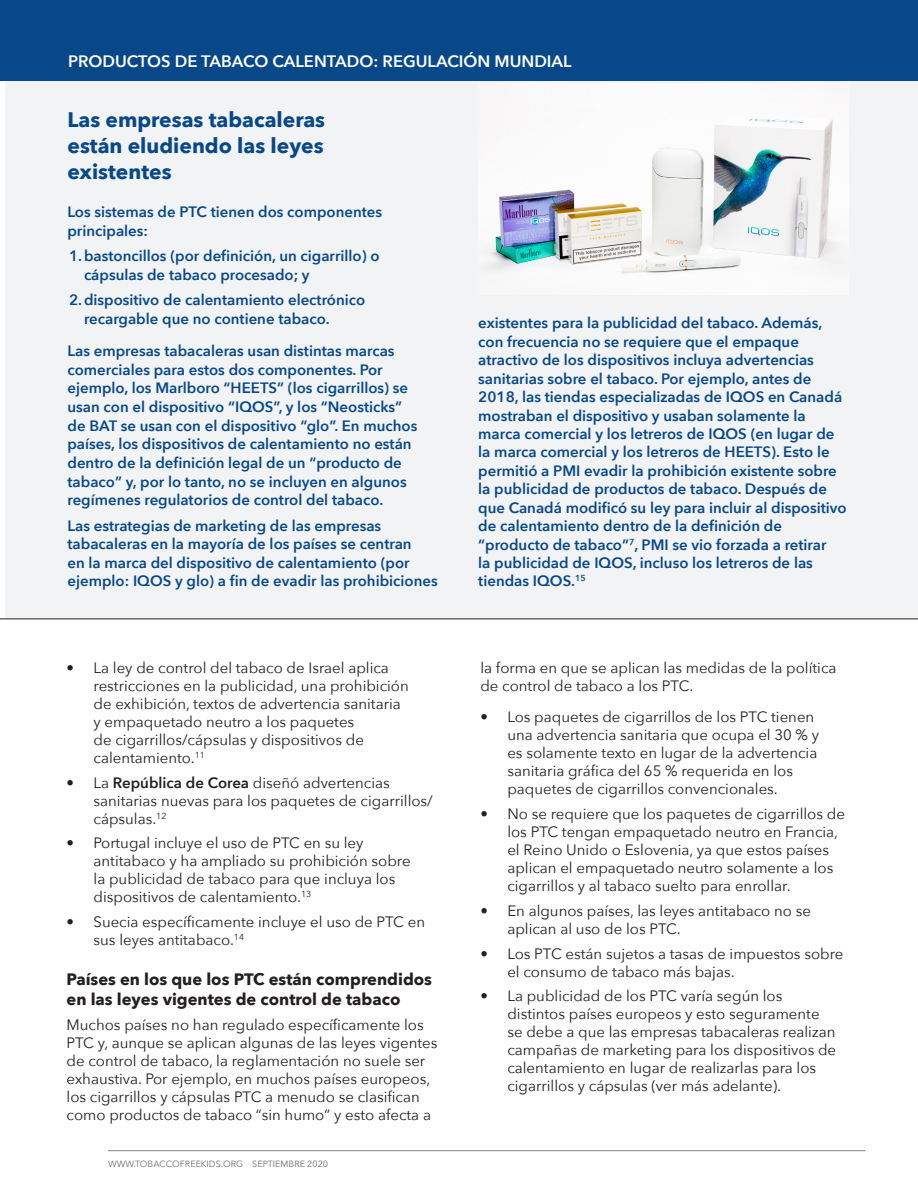
<style>
.page{position:relative;width:918px;height:1188px;background:#fff}
.page>*{position:absolute;margin:0;border:0;box-sizing:border-box;transform-origin:0 0}
.t1{font:700 21px/25.8px "Avenir Next";color:#084888;text-align:justify}
.t2{font:700 16.5px/19.8px "Avenir Next";color:#231f20}
.t3{font:600 16.5px "Avenir Next";color:#fff}
.bullet_1{font:15px/18px "Avenir Next";color:#231f20}
.t4{font:600 15px/18.6px "Avenir Next";color:#084888}
.t5{font:9px "Avenir Next";color:#6c6d70}
.s1{font-weight:600}
</style>
<div class="page">
<hr style="left:108px;top:1150px;width:758px;height:1px;background:#808285">
<div style="left:0;top:0;width:918px;height:81px;background:#084888"></div>
<div style="left:5px;top:81px;width:913px;height:538px;background:#f2f3f4"></div>
<img style="left:492px;top:101px;width:341px;height:172px">
<hr style="left:0;top:619px;width:918px;height:1px;background:#231f20">
<p class="t3" style="left:68px;top:47px;width:505px">PRODUCTOS DE TABACO CALENTADO: REGULACIÓN MUNDIAL</p>
<p class="t1" style="left:68px;top:106px;width:259px">Las empresas tabacaleras están eludiendo las leyes existentes</p>
<p class="t4" style="left:68px;top:203px;width:316px">Los sistemas de PTC tienen dos componentes principales:</p>
<p class="t4" style="left:84px;top:247px;width:297px;text-indent:-15px">1.bastoncillos (por definición, un cigarrillo) o cápsulas de tabaco procesado; y</p>
<p class="t4" style="left:84px;top:291px;width:283px;text-indent:-15px">2.dispositivo de calentamiento electrónico recargable que no contiene tabaco.</p>
<p class="t4" style="left:68px;top:341px;width:351px">Las empresas tabacaleras usan distintas marcas comerciales para estos dos componentes. Por ejemplo, los Marlboro “HEETS” (los cigarrillos) se usan con el dispositivo “IQOS”, y los “Neosticks” de BAT se usan con el dispositivo “glo”. En muchos países, los dispositivos de calentamiento no están dentro de la definición legal de un “producto de tabaco” y, por lo tanto, no se incluyen en algunos regímenes regulatorios de control del tabaco.</p>
<p class="t4" style="left:68px;top:516px;width:372px">Las estrategias de marketing de las empresas tabacaleras en la mayoría de los países se centran<br>en la marca del dispositivo de calentamiento (por ejemplo: IQOS y glo) a fin de evadir las prohibiciones</p>
<p class="bullet_1" style="left:94px;top:658px;width:317px;text-indent:-27px">• La ley de control del tabaco de Israel aplica restricciones en la publicidad, una prohibición de exhibición, textos de advertencia sanitaria y empaquetado neutro a los paquetes<br>de cigarrillos/cápsulas y dispositivos de calentamiento.<sup>11</sup></p>
<p class="bullet_1" style="left:94px;top:773px;width:341px;text-indent:-27px">• La <span class="s1">República de Corea</span> diseñó advertencias sanitarias nuevas para los paquetes de cigarrillos/ cápsulas.<sup>12</sup></p>
<p class="bullet_1" style="left:94px;top:834px;width:319px;text-indent:-27px">• Portugal incluye el uso de PTC en su ley antitabaco y ha ampliado su prohibición sobre la publicidad de tabaco para que incluya los dispositivos de calentamiento.<sup>13</sup></p>
<p class="bullet_1" style="left:94px;top:912px;width:333px;text-indent:-27px">• Suecia específicamente incluye el uso de PTC en sus leyes antitabaco.<sup>14</sup></p>
<p class="t2" style="left:67px;top:969px;width:367px">Países en los que los PTC están comprendidos en las leyes vigentes de control de tabaco</p>
<p class="bullet_1" style="left:67px;top:1015px;width:372px">Muchos países no han regulado específicamente los PTC y, aunque se aplican algunas de las leyes vigentes de control de tabaco, la reglamentación no suele ser exhaustiva. Por ejemplo, en muchos países europeos, los cigarrillos y cápsulas PTC a menudo se clasifican como productos de tabaco “sin humo” y esto afecta a</p>
<p class="t5" style="left:108px;top:1156px;width:222px">WWW.TOBACCOFREEKIDS.ORG SEPTIEMBRE 2020</p>
<p class="t4" style="left:478px;top:314px;width:370px">existentes para la publicidad del tabaco. Además, con frecuencia no se requiere que el empaque atractivo de los dispositivos incluya advertencias sanitarias sobre el tabaco. Por ejemplo, antes de 2018, las tiendas especializadas de IQOS en Canadá mostraban el dispositivo y usaban solamente la marca comercial y los letreros de IQOS (en lugar de la marca comercial y los letreros de HEETS). Esto le permitió a PMI evadir la prohibición existente sobre la publicidad de productos de tabaco. Después de que Canadá modificó su ley para incluir al dispositivo de calentamiento dentro de la definición de “producto de tabaco”<sup>7</sup>, PMI se vio forzada a retirar<br>la publicidad de IQOS, incluso los letreros de las tiendas IQOS.<sup>15</sup></p>
<p class="bullet_1" style="left:480px;top:658px;width:358px">la forma en que se aplican las medidas de la política de control de tabaco a los PTC.</p>
<p class="bullet_1" style="left:507px;top:708px;width:313px;text-indent:-27px">• Los paquetes de cigarrillos de los PTC tienen una advertencia sanitaria que ocupa el 30 % y es solamente texto en lugar de la advertencia sanitaria gráfica del 65 % requerida en los paquetes de cigarrillos convencionales.</p>
<p class="bullet_1" style="left:507px;top:804px;width:339px;text-indent:-27px">• No se requiere que los paquetes de cigarrillos de los PTC tengan empaquetado neutro en Francia, el Reino Unido o Eslovenia, ya que estos países aplican el empaquetado neutro solamente a los cigarrillos y al tabaco suelto para enrollar.</p>
<p class="bullet_1" style="left:507px;top:901px;width:305px;text-indent:-27px">• En algunos países, las leyes antitabaco no se aplican al uso de los PTC.</p>
<p class="bullet_1" style="left:507px;top:944px;width:338px;text-indent:-27px">• Los PTC están sujetos a tasas de impuestos sobre el consumo de tabaco más bajas.</p>
<p class="bullet_1" style="left:507px;top:987px;width:330px;text-indent:-27px">• La publicidad de los PTC varía según los distintos países europeos y esto seguramente se debe a que las empresas tabacaleras realizan campañas de marketing para los dispositivos de calentamiento en lugar de realizarlas para los cigarrillos y cápsulas (ver más adelante).</p>
</div>
